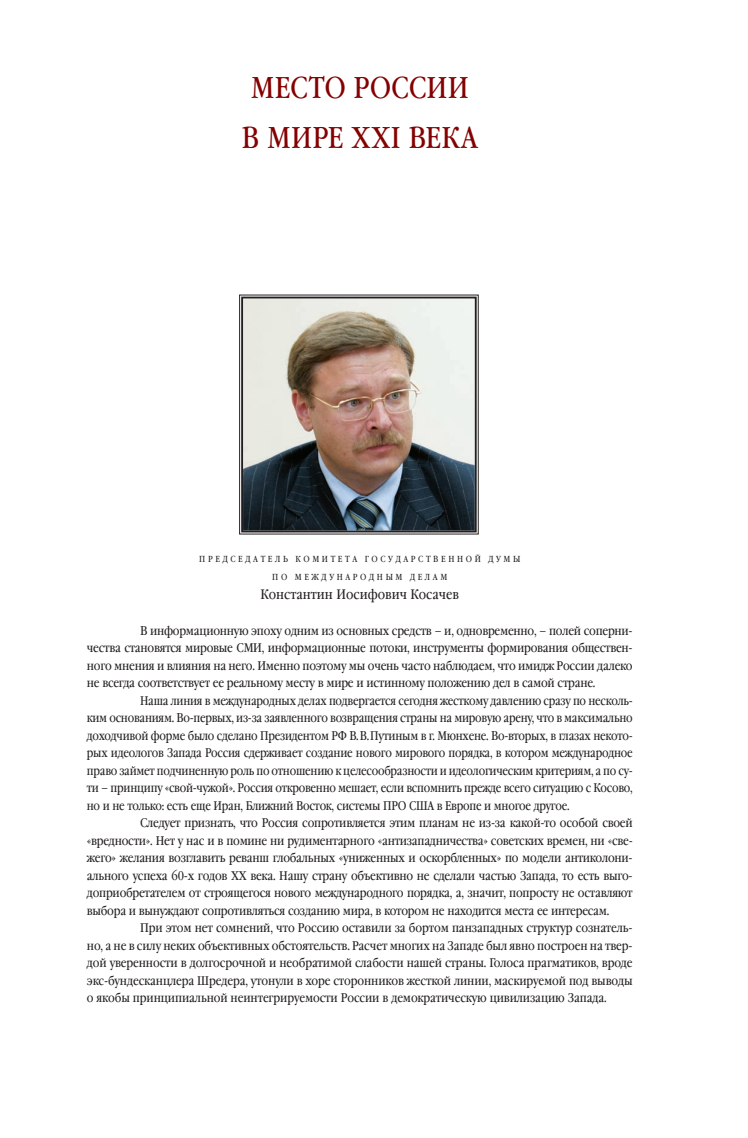
<style>
.page{position:relative;width:748px;height:1138px;background:#fff}
.page>*{position:absolute;margin:0;border:0;box-sizing:border-box;transform-origin:0 0}
.t1{font:30px/50px "Garamond Book Narrow C";letter-spacing:.005em;color:#840101;text-align:center}
.t2{font:13.75px "Garamond Book Narrow C";color:#231f20}
.t3{font:12.5px "Garamond Book Narrow C";letter-spacing:-.02em;color:#231f20}
.t4{font:8.75px/17.5px "Garamond Book Narrow C";letter-spacing:.3em;color:#231f20;text-align:center}
</style>
<div class="page">
<img style="left:239px;top:294px;width:240px;height:240px">
<div style="left:241px;top:296px;width:236px;height:236px;border:2px solid #231f20"></div>
<h1 class="t1" style="left:242px;top:64px;width:238px">Место России в мире ХХI века</h1>
<p class="t4" style="left:199px;top:551px;width:322px">Пр едседатель Ком итета Г осударственн ой Дум ы по м ежд ун ародн ым делам</p>
<p class="t2" style="left:261px;top:586px;width:200px">Константин Иосифович Косачев</p>
<p class="t3" style="left:140px;top:623px;width:494px">В информационную эпоху одним из основных средств – и, одновременно, – полей соперни-</p>
<p class="t3" style="left:87px;top:641px;width:547px">чества становятся мировые СМИ, информационные потоки, инструменты формирования обществен-</p>
<p class="t3" style="left:87px;top:658px;width:547px">ного мнения и влияния на него. Именно поэтому мы очень часто наблюдаем, что имидж России далеко</p>
<p class="t3" style="left:87px;top:676px;width:510px">не всегда соответствует ее реальному месту в мире и истинному положению дел в самой стране.</p>
<p class="t3" style="left:140px;top:693px;width:494px">Наша линия в международных делах подвергается сегодня жесткому давлению сразу по несколь-</p>
<p class="t3" style="left:87px;top:711px;width:547px">ким основаниям. Во-первых, из-за заявленного возвращения страны на мировую арену, что в максимально</p>
<p class="t3" style="left:87px;top:728px;width:547px">доходчивой форме было сделано Президентом РФ В. В. Путиным в г. Мюнхене. Во-вторых, в глазах некото-</p>
<p class="t3" style="left:87px;top:746px;width:547px">рых идеологов Запада Россия сдерживает создание нового мирового порядка, в котором международное</p>
<p class="t3" style="left:87px;top:763px;width:547px">право займет подчиненную роль по отношению к целесообразности и идеологическим критериям, а по су-</p>
<p class="t3" style="left:87px;top:781px;width:547px">ти – принципу «свой-чужой». Россия откровенно мешает, если вспомнить прежде всего ситуацию с Косово,</p>
<p class="t3" style="left:87px;top:798px;width:484px">но и не только: есть еще Иран, Ближний Восток, системы ПРО США в Европе и многое другое.</p>
<p class="t3" style="left:140px;top:816px;width:494px">Следует признать, что Россия сопротивляется этим планам не из-за какой-то особой своей</p>
<p class="t3" style="left:87px;top:833px;width:547px">«вредности». Нет у нас и в помине ни рудиментарного «антизападничества» советских времен, ни «све-</p>
<p class="t3" style="left:87px;top:851px;width:547px">жего» желания возглавить реванш глобальных «униженных и оскорбленных» по модели антиколони-</p>
<p class="t3" style="left:87px;top:868px;width:547px">ального успеха 60-х годов ХХ века. Нашу страну объективно не сделали частью Запада, то есть выго-</p>
<p class="t3" style="left:87px;top:886px;width:547px">доприобретателем от строящегося нового международного порядка, а, значит, попросту не оставляют</p>
<p class="t3" style="left:87px;top:903px;width:524px">выбора и вынуждают сопротивляться созданию мира, в котором не находится места ее интересам.</p>
<p class="t3" style="left:140px;top:921px;width:494px">При этом нет сомнений, что Россию оставили за бортом панзападных структур сознатель-</p>
<p class="t3" style="left:87px;top:938px;width:547px">но, а не в силу неких объективных обстоятельств. Расчет многих на Западе был явно построен на твер-</p>
<p class="t3" style="left:87px;top:956px;width:547px">дой уверенности в долгосрочной и необратимой слабости нашей страны. Голоса прагматиков, вроде</p>
<p class="t3" style="left:87px;top:973px;width:547px">экс-бундесканцлера Шредера, утонули в хоре сторонников жесткой линии, маскируемой под выводы</p>
<p class="t3" style="left:87px;top:991px;width:521px">о якобы принципиальной неинтегрируемости России в демократическую цивилизацию Запада.</p>
</div>
